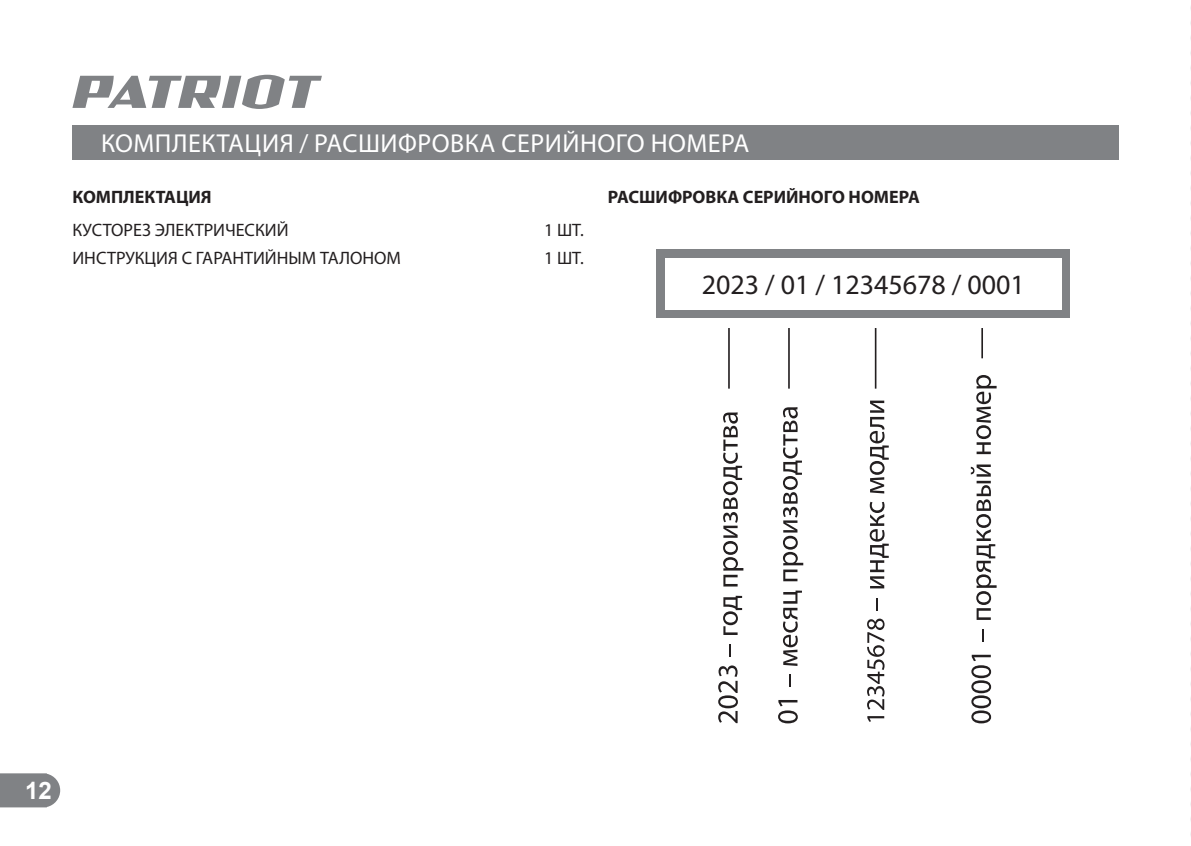
<style>
.page{position:relative;width:1191px;height:846px;background:#fff}
.page>*{position:absolute;margin:0;border:0;box-sizing:border-box;transform-origin:0 0}
.t1{font:28px "Myriad Pro";color:#231f20}
.t2{font:26px "Myriad Pro";letter-spacing:.02em;color:#fff}
.t3{font:700 24px "Arial";color:#fff}
.t4{font:18px "Myriad Pro";color:#231f20}
.t5{font:700 18px "Myriad Pro";color:#231f20}
</style>
<div class="page">
<svg style="left:0;top:773px;width:60px;height:34px"></svg>
<svg style="left:72px;top:75px;width:250px;height:34px"></svg>
<div style="left:72px;top:125px;width:1047px;height:34px;background:#808285"></div>
<svg style="left:729px;top:644px;width:2px;height:12px"></svg>
<svg style="left:723px;top:595px;width:19px;height:39px"></svg>
<svg style="left:723px;top:412px;width:20px;height:174px"></svg>
<svg style="left:778px;top:700px;width:20px;height:23px"></svg>
<svg style="left:789px;top:674px;width:2px;height:12px"></svg>
<svg style="left:783px;top:590px;width:19px;height:75px"></svg>
<svg style="left:783px;top:407px;width:20px;height:174px"></svg>
<svg style="left:867px;top:716px;width:17px;height:5px"></svg>
<svg style="left:867px;top:618px;width:18px;height:91px"></svg>
<svg style="left:876px;top:598px;width:2px;height:12px"></svg>
<svg style="left:870px;top:501px;width:19px;height:87px"></svg>
<svg style="left:870px;top:400px;width:19px;height:93px"></svg>
<svg style="left:971px;top:654px;width:20px;height:69px"></svg>
<svg style="left:982px;top:629px;width:2px;height:12px"></svg>
<svg style="left:971px;top:464px;width:26px;height:155px"></svg>
<svg style="left:976px;top:375px;width:21px;height:79px"></svg>
<hr style="left:728px;top:328px;width:2px;height:60px;background:#231f20">
<hr style="left:788px;top:328px;width:2px;height:60px;background:#231f20">
<hr style="left:875px;top:328px;width:1px;height:60px;background:#231f20">
<hr style="left:981px;top:328px;width:2px;height:30px;background:#231f20">
<div style="left:656px;top:250px;width:414px;height:68px;background:#808285"></div>
<div style="left:665px;top:258px;width:397px;height:51px;background:#fff"></div>
<svg style="left:718px;top:665px;width:20px;height:57px"></svg>
<svg style="left:1190px;top:7px;width:1px;height:829px"></svg>
<h2 class="t2" style="left:101px;top:131px;width:650px">КОМПЛЕКТАЦИЯ / РАСШИФРОВКА СЕРИЙНОГО НОМЕРА</h2>
<p class="t5" style="left:72px;top:188px;width:141px">КОМПЛЕКТАЦИЯ</p>
<p class="t4" style="left:72px;top:221px;width:218px">КУСТОРЕЗ ЭЛЕКТРИЧЕСКИЙ</p>
<p class="t4" style="left:544px;top:221px;width:41px">1 ШТ.</p>
<p class="t4" style="left:72px;top:249px;width:330px">ИНСТРУКЦИЯ С ГАРАНТИЙНЫМ ТАЛОНОМ</p>
<p class="t4" style="left:544px;top:249px;width:41px">1 ШТ.</p>
<p class="t5" style="left:608px;top:188px;width:314px">РАСШИФРОВКА СЕРИЙНОГО НОМЕРА</p>
<h1 class="t1" style="left:702px;top:270px;width:324px">2023 / 01 / 12345678 / 0001</h1>
<h3 class="t3" style="left:25px;top:776px;width:28px">12</h3>
</div>
